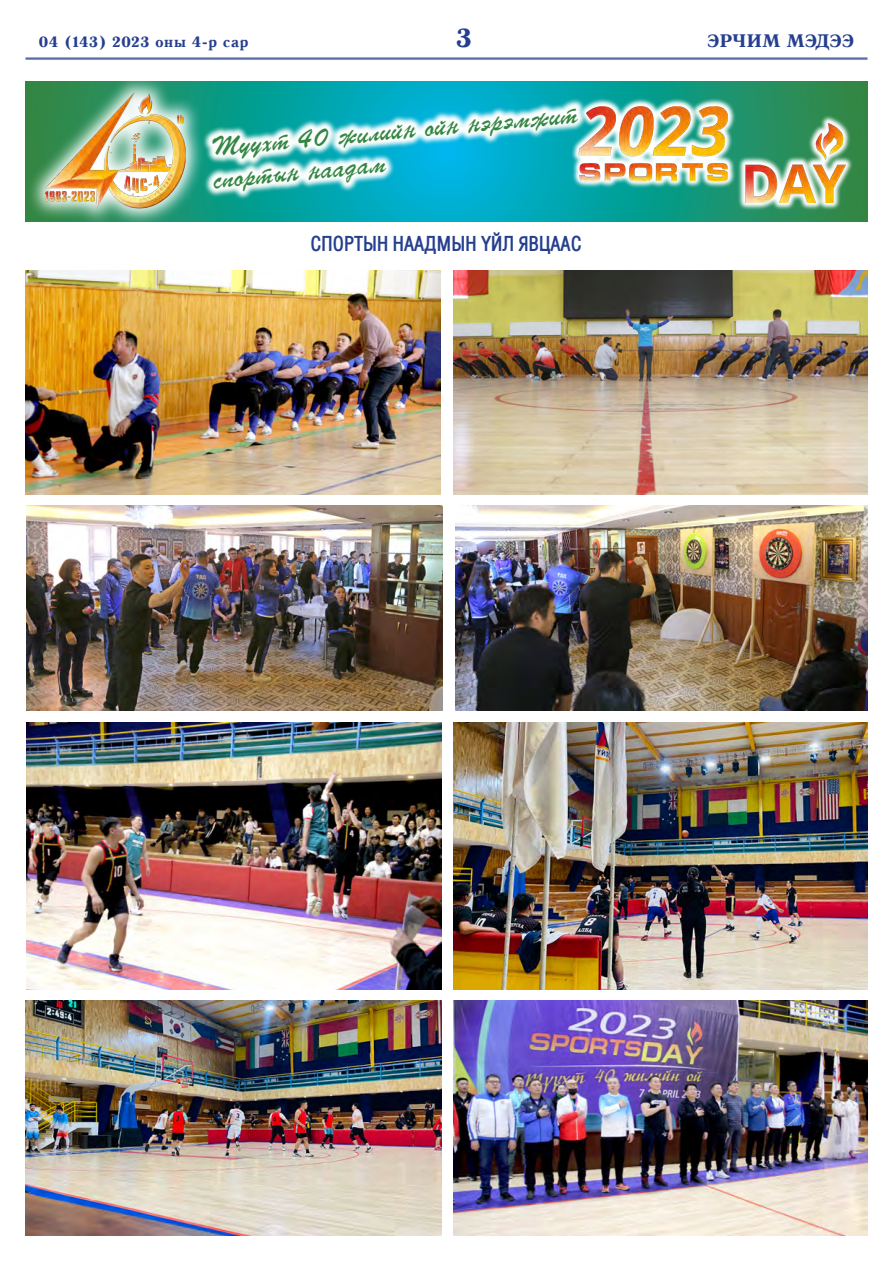
<style>
.page{position:relative;width:893px;height:1263px;background:#fff}
.page>*{position:absolute;margin:0;border:0;box-sizing:border-box;transform-origin:0 0}
.t1{font:700 27px "Mogul Antiqua";color:#253f8e}
.t2{font:26.4px/32.2px "Mogul Parsek";color:#338641}
.t3{font:700 21px "Mogul Helios";color:#253f8e}
.t4{font:700 18.45px "Mogul Antiqua";color:#253f8e}
.t5{font:700 15.3px "Mogul Antiqua";color:#253f8e}
</style>
<div class="page">
<hr style="left:26px;top:58px;width:841px;height:1px;background:#253f8e">
<hr style="left:26px;top:59px;width:841px;height:1px;background:#253f8e">
<img style="left:455px;top:505px;width:412px;height:205px">
<img style="left:27px;top:505px;width:415px;height:205px">
<svg style="left:26px;top:81px;width:841px;height:140px;background:#0f9c8d"></svg>
<svg style="left:570px;top:98px;width:283px;height:112px;background:#3ea281"></svg>
<img style="left:593px;top:106px;width:252px;height:96px">
<svg style="left:205px;top:92px;width:388px;height:114px"></svg>
<svg style="left:27px;top:81px;width:178px;height:141px;background:#3a996d"></svg>
<img style="left:46px;top:92px;width:140px;height:117px">
<img style="left:454px;top:270px;width:413px;height:225px">
<img style="left:26px;top:1000px;width:416px;height:236px">
<img style="left:26px;top:270px;width:415px;height:225px">
<img style="left:27px;top:722px;width:415px;height:267px">
<img style="left:454px;top:722px;width:413px;height:267px">
<img style="left:454px;top:1000px;width:413px;height:236px">
<p class="t5" style="left:39px;top:34px;width:212px">04 (143) 2023 оны 4-р сар</p>
<p class="t1" style="left:455px;top:24px;width:18px">3</p>
<p class="t4" style="left:707px;top:31px;width:149px">ЭРЧИМ МЭДЭЭ</p>
<p class="t2" style="left:209px;top:131px;width:370px;rotate:-5deg">Түүхт 40 жилийн ойн нэрэмжит спортын наадам</p>
<p class="t3" style="left:311px;top:233px;width:273px">СПОРТЫН НААДМЫН ҮЙЛ ЯВЦААС</p>
</div>
